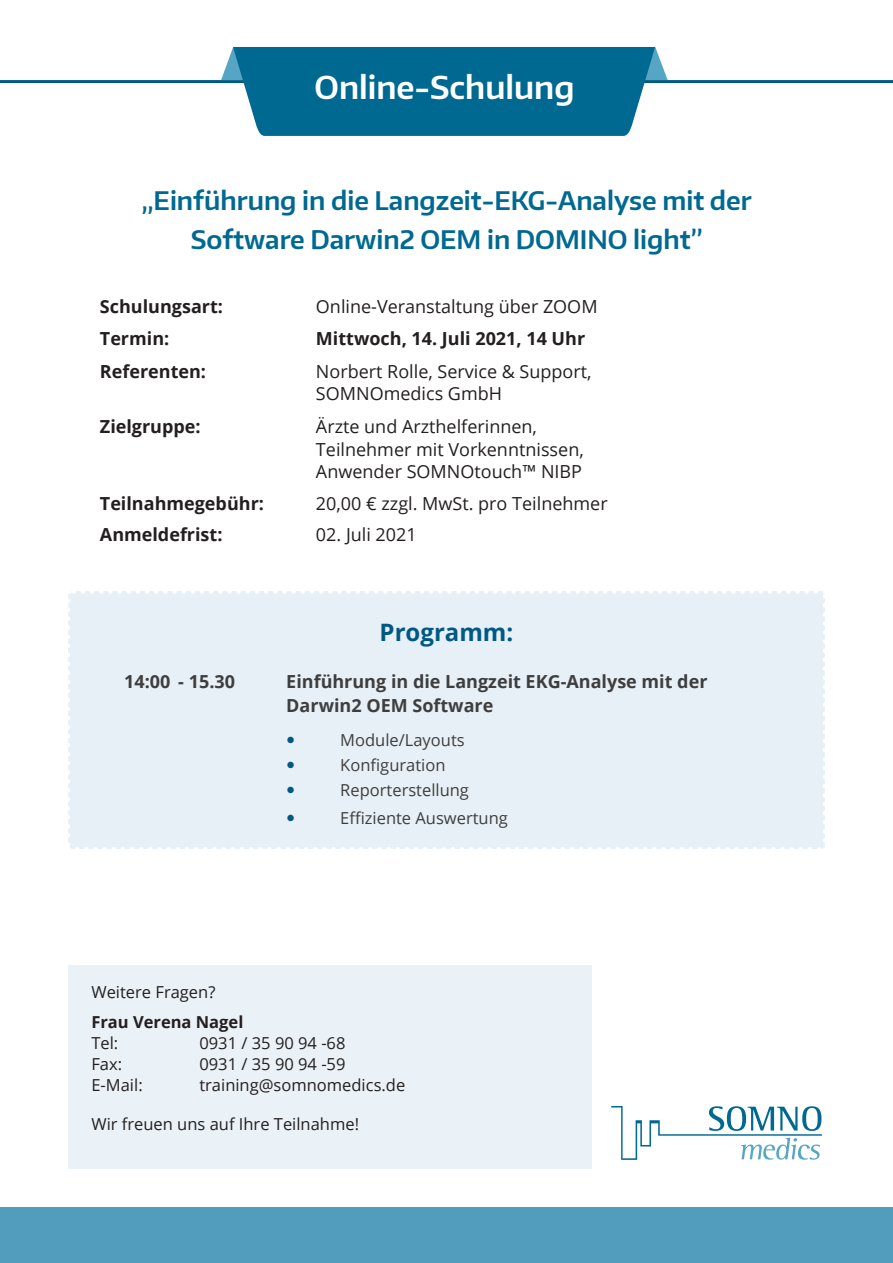
<style>
.page{position:relative;width:893px;height:1263px;background:#fff}
.page>*{position:absolute;margin:0;border:0;box-sizing:border-box;transform-origin:0 0}
.t1{font:600 31.5px "Encode Sans";color:#fff}
.t2{font:600 25.5px/39px "Encode Sans";color:#006991;text-align:center}
.t3{font:700 24px "Open Sans";color:#005983}
.t4{font:18px/22.5px "Open Sans";color:#231f20}
.t5{font:700 18px "Open Sans";color:#231f20}
.t6{font:700 18px/24px "Open Sans";color:#3e3e3f}
.t7{font:16.5px "Open Sans";color:#231f20}
.t8{font:16.5px/25.2px "Open Sans";color:#3e3e3f}
.t9{font:700 16.5px "Open Sans";color:#231f20}
</style>
<div class="page">
<div style="left:0;top:1208px;width:893px;height:55px;background:#529cbe"></div>
<hr style="left:0;top:80px;width:893px;height:3px;background:#005983">
<svg style="left:221px;top:47px;width:447px;height:89px;background:#19789c"></svg>
<svg style="left:611px;top:1106px;width:211px;height:54px"></svg>
<div style="left:68px;top:592px;width:757px;height:257px;background:#e7f0f6"></div>
<svg style="left:68px;top:600px;width:2px;height:249px"></svg>
<svg style="left:77px;top:847px;width:748px;height:2px"></svg>
<svg style="left:823px;top:592px;width:2px;height:248px"></svg>
<svg style="left:68px;top:591px;width:748px;height:3px"></svg>
<div style="left:68px;top:965px;width:523px;height:203px;background:#eaf2f7"></div>
<h1 class="t1" style="left:315px;top:66px;width:261px">Online-Schulung</h1>
<h2 class="t2" style="left:142px;top:180px;width:612px">„Einführung in die Langzeit-EKG-Analyse mit der<br>Software Darwin2 OEM in DOMINO light”</h2>
<p class="t5" style="left:100px;top:294px;width:125px">Schulungsart:</p>
<p class="t4" style="left:316px;top:295px;width:283px">Online-Veranstaltung über ZOOM</p>
<p class="t5" style="left:100px;top:326px;width:71px">Termin:</p>
<p class="t5" style="left:316px;top:326px;width:271px">Mittwoch, 14. Juli 2021, 14 Uhr</p>
<p class="t5" style="left:100px;top:359px;width:108px">Referenten:</p>
<p class="t4" style="left:316px;top:360px;width:277px">Norbert Rolle, Service &amp; Support,<br>SOMNOmedics GmbH</p>
<p class="t5" style="left:100px;top:414px;width:102px">Zielgruppe:</p>
<p class="t4" style="left:316px;top:415px;width:269px">Ärzte und Arzthelferinnen,<br>Teilnehmer mit Vorkenntnissen,<br>Anwender SOMNOtouch™ NIBP</p>
<p class="t5" style="left:100px;top:491px;width:166px">Teilnahmegebühr:</p>
<p class="t4" style="left:316px;top:492px;width:293px">20,00 € zzgl. MwSt. pro Teilnehmer</p>
<p class="t5" style="left:100px;top:522px;width:124px">Anmeldefrist:</p>
<p class="t4" style="left:316px;top:523px;width:102px">02. Juli 2021</p>
<h3 class="t3" style="left:380px;top:615px;width:135px">Programm:</h3>
<p class="t6" style="left:124px;top:669px;width:112px">14:00 - 15.30</p>
<p class="t6" style="left:286px;top:669px;width:423px">Einführung in die Langzeit EKG-Analyse mit der<br>Darwin2 OEM Software</p>
<p class="t8" style="left:340px;top:727px;width:130px">Module/Layouts<br>Konfiguration<br>Reporterstellung</p>
<p class="t8" style="left:340px;top:805px;width:169px">Effiziente Auswertung</p>
<p class="t7" style="left:91px;top:980px;width:125px">Weitere Fragen?</p>
<p class="t9" style="left:91px;top:1010px;width:153px">Frau Verena Nagel</p>
<p class="t7" style="left:91px;top:1031px;width:28px">Tel:</p>
<p class="t7" style="left:199px;top:1031px;width:148px">0931 / 35 90 94 -68</p>
<p class="t7" style="left:91px;top:1052px;width:32px">Fax:</p>
<p class="t7" style="left:199px;top:1052px;width:148px">0931 / 35 90 94 -59</p>
<p class="t7" style="left:91px;top:1073px;width:53px">E-Mail:</p>
<p class="t7" style="left:199px;top:1073px;width:207px">training@somnomedics.de</p>
<p class="t7" style="left:91px;top:1113px;width:269px">Wir freuen uns auf Ihre Teilnahme!</p>
</div>
